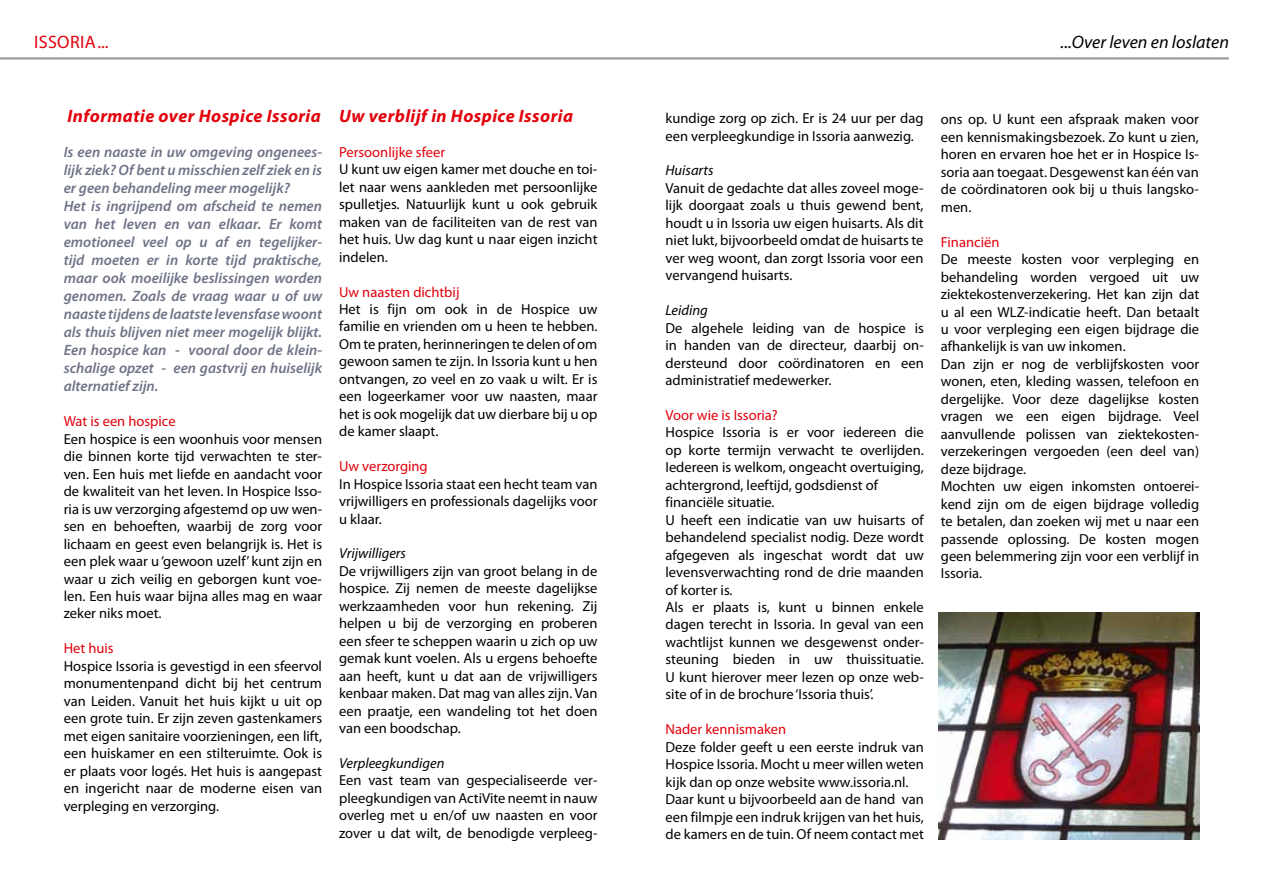
<style>
.page{position:relative;width:1263px;height:893px;background:#fff}
.page>*{position:absolute;margin:0;border:0;box-sizing:border-box;transform-origin:0 0}
.t1{font:italic 700 18px "Myriad Pro";letter-spacing:.025em;color:#e3000b}
.t2{font:italic 18px "Myriad Pro";color:#000}
.t3{font:18px "Myriad Pro";color:#e3000b}
.t4{font:italic 600 15px/18px "Myriad Pro";color:#6f7387}
.t5{font:14.55px/17.4px "Myriad Pro";color:#000;text-align:justify}
.t6{font:14.55px "Myriad Pro";color:#e3000b}
.t7{font:italic 14.55px "Myriad Pro";color:#000}
</style>
<div class="page">
<hr style="left:0;top:57px;width:1229px;height:3px;background:#9c9c9d">
<img style="left:939px;top:612px;width:260px;height:227px">
<p class="t3" style="left:34px;top:30px;width:15px">Issoria</p>
<p class="t3" style="left:97px;top:30px;width:13px">...</p>
<p class="t2" style="left:1060px;top:30px;width:170px">...Over leven en loslaten</p>
<p class="t1" style="left:68px;top:104px;width:255px">Informatie over Hospice Issoria</p>
<p class="t4" style="left:64px;top:143px;width:260px">Is een naaste in uw omgeving ongenees&shy;lijk ziek? Of bent u misschien zelf ziek en is er geen behandeling meer mogelijk?<br>Het is ingrijpend om afscheid te nemen van het leven en van elkaar. Er komt emotioneel veel op u af en tegelijker&shy;tijd moeten er in korte tijd praktische, maar ook moeilijke beslissingen worden genomen. Zoals de vraag waar u of uw naaste tijdens de laatste levensfase woont als thuis blijven niet meer mogelijk blijkt.<br>Een hospice kan - vooral door de klein&shy;schalige opzet - een gastvrij en huiselijk alternatief zijn.</p>
<p class="t6" style="left:64px;top:412px;width:113px">Wat is een hospice</p>
<p class="t5" style="left:64px;top:430px;width:260px">Een hospice is een woonhuis voor mensen die binnen korte tijd verwachten te ster&shy;ven. Een huis met liefde en aandacht voor de kwaliteit van het leven. In Hospice Isso&shy;ria is uw verzorging afgestemd op uw wen&shy;sen en behoeften, waarbij de zorg voor lichaam en geest even belangrijk is. Het is een plek waar u ‘gewoon uzelf’ kunt zijn en waar u zich veilig en geborgen kunt voe&shy;len. Een huis waar bijna alles mag en waar zeker niks moet.</p>
<p class="t6" style="left:64px;top:639px;width:51px">Het huis</p>
<p class="t5" style="left:64px;top:657px;width:260px">Hospice Issoria is gevestigd in een sfeervol monumentenpand dicht bij het centrum van Leiden. Vanuit het huis kijkt u uit op een grote tuin. Er zijn zeven gastenkamers met eigen sanitaire voorzieningen, een lift, een huiskamer en een stilteruimte. Ook is er plaats voor logés. Het huis is aangepast en ingericht naar de moderne eisen van verpleging en verzorging.</p>
<p class="t1" style="left:339px;top:104px;width:235px">Uw verblijf in Hospice Issoria</p>
<p class="t6" style="left:339px;top:143px;width:107px">Persoonlijke sfeer</p>
<p class="t5" style="left:339px;top:160px;width:260px">U kunt uw eigen kamer met douche en toi&shy;let naar wens aankleden met persoonlijke spulletjes. Natuurlijk kunt u ook gebruik maken van de faciliteiten van de rest van het huis. Uw dag kunt u naar eigen inzicht indelen.</p>
<p class="t6" style="left:339px;top:283px;width:122px">Uw naasten dichtbij</p>
<p class="t5" style="left:339px;top:300px;width:260px">Het is fijn om ook in de Hospice uw familie en vrienden om u heen te hebben.<br>Om te praten, herinneringen te delen of om gewoon samen te zijn. In Issoria kunt u hen ontvangen, zo veel en zo vaak u wilt. Er is een logeerkamer voor uw naasten, maar het is ook mogelijk dat uw dierbare bij u op de kamer slaapt.</p>
<p class="t6" style="left:339px;top:457px;width:90px">Uw verzorging</p>
<p class="t5" style="left:339px;top:475px;width:260px">In Hospice Issoria staat een hecht team van vrijwilligers en professionals dagelijks voor u klaar.</p>
<p class="t7" style="left:339px;top:545px;width:68px">Vrijwilligers</p>
<p class="t5" style="left:339px;top:562px;width:260px">De vrijwilligers zijn van groot belang in de hospice. Zij nemen de meeste dagelijkse werkzaamheden voor hun rekening. Zij helpen u bij de verzorging en proberen een sfeer te scheppen waarin u zich op uw gemak kunt voelen. Als u ergens behoefte aan heeft, kunt u dat aan de vrijwilligers kenbaar maken. Dat mag van alles zijn. Van een praatje, een wandeling tot het doen van een boodschap.</p>
<p class="t7" style="left:339px;top:754px;width:107px">Verpleegkundigen</p>
<p class="t5" style="left:339px;top:772px;width:260px">Een vast team van gespecialiseerde ver&shy;pleegkundigen van ActiVite neemt in nauw overleg met u en/of uw naasten en voor zover u dat wilt, de benodigde verpleeg-</p>
<p class="t5" style="left:665px;top:109px;width:259px">kundige zorg op zich. Er is 24 uur per dag een verpleegkundige in Issoria aanwezig.</p>
<p class="t7" style="left:665px;top:162px;width:50px">Huisarts</p>
<p class="t5" style="left:665px;top:179px;width:260px">Vanuit de gedachte dat alles zoveel moge&shy;lijk doorgaat zoals u thuis gewend bent, houdt u in Issoria uw eigen huisarts. Als dit niet lukt, bijvoorbeeld omdat de huisarts te ver weg woont, dan zorgt Issoria voor een vervangend huisarts.</p>
<p class="t7" style="left:665px;top:301px;width:44px">Leiding</p>
<p class="t5" style="left:665px;top:319px;width:260px">De algehele leiding van de hospice is in handen van de directeur, daarbij on&shy;dersteund door coördinatoren en een administratief medewerker.</p>
<p class="t6" style="left:665px;top:406px;width:114px">Voor wie is Issoria?</p>
<p class="t5" style="left:665px;top:424px;width:260px;text-align:left">Hospice Issoria is er voor iedereen die op korte termijn verwacht te overlijden.<br>Iedereen is welkom, ongeacht overtuiging, achtergrond, leeftijd, godsdienst of financiële situatie.<br>U heeft een indicatie van uw huisarts of behandelend specialist nodig. Deze wordt afgegeven als ingeschat wordt dat uw levensverwachting rond de drie maanden of korter is.<br>Als er plaats is, kunt u binnen enkele dagen terecht in Issoria. In geval van een wachtlijst kunnen we desgewenst onder&shy;steuning bieden in uw thuissituatie.<br>U kunt hierover meer lezen op onze web&shy;site of in de brochure ‘Issoria thuis’.</p>
<p class="t6" style="left:665px;top:720px;width:122px">Nader kennismaken</p>
<p class="t5" style="left:665px;top:738px;width:260px;text-align:left">Deze folder geeft u een eerste indruk van Hospice Issoria. Mocht u meer willen weten kijk dan op onze website www.issoria.nl.<br>Daar kunt u bijvoorbeeld aan de hand van een filmpje een indruk krijgen van het huis, de kamers en de tuin. Of neem contact met</p>
<p class="t5" style="left:941px;top:111px;width:260px">ons op. U kunt een afspraak maken voor een kennismakingsbezoek. Zo kunt u zien, horen en ervaren hoe het er in Hospice Is&shy;soria aan toegaat. Desgewenst kan één van de coördinatoren ook bij u thuis langsko&shy;men.</p>
<p class="t6" style="left:941px;top:233px;width:60px">Financiën</p>
<p class="t5" style="left:941px;top:250px;width:260px;text-align:left">De meeste kosten voor verpleging en behandeling worden vergoed uit uw ziektekostenverzekering. Het kan zijn dat u al een WLZ-indicatie heeft. Dan betaalt u voor verpleging een eigen bijdrage die afhankelijk is van uw inkomen.<br>Dan zijn er nog de verblijfskosten voor wonen, eten, kleding wassen, telefoon en dergelijke. Voor deze dagelijkse kosten vragen we een eigen bijdrage. Veel aanvullende polissen van ziektekosten&shy;verzekeringen vergoeden (een deel van) deze bijdrage.<br>Mochten uw eigen inkomsten ontoerei&shy;kend zijn om de eigen bijdrage volledig te betalen, dan zoeken wij met u naar een passende oplossing. De kosten mogen geen belemmering zijn voor een verblijf in Issoria.</p>
</div>
